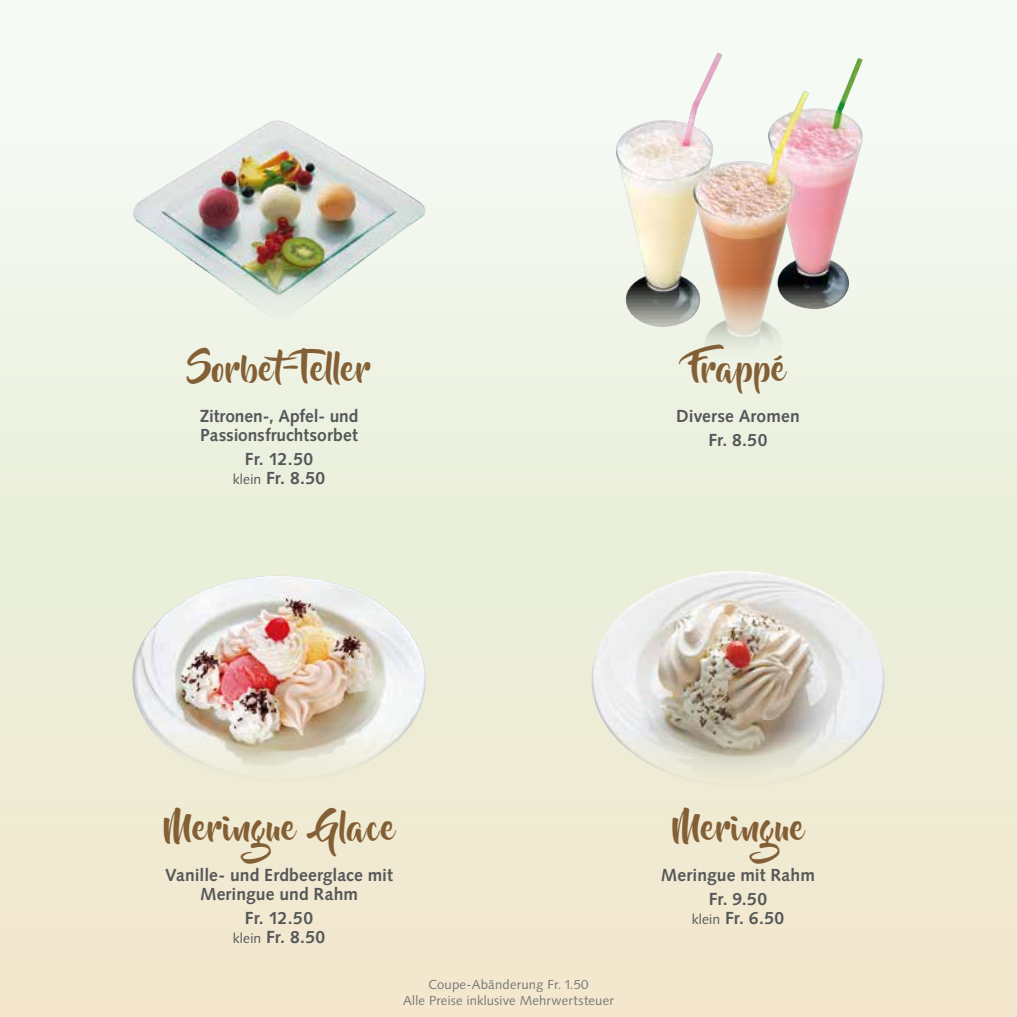
<style>
.page{position:relative;width:1017px;height:1017px;background:#fff}
.page>*{position:absolute;margin:0;border:0;box-sizing:border-box;transform-origin:0 0}
.t1{font:35px "Beyond The Mountains";letter-spacing:.01em;color:#835f36}
.t2{font:700 17.5px/19.2px "Syntax";letter-spacing:.005em;color:#555759;text-align:center}
.t3{font:13.12px/16.6px "Syntax";letter-spacing:.015em;color:#77797a;text-align:center}
.s1{font-weight:400;font-size:14px}
</style>
<div class="page">
<div style="left:0;top:0;width:1017px;height:1017px;background:linear-gradient(to bottom,#f2fbf7,#ede6c9)"></div>
<svg style="left:1016px;top:0;width:1px;height:1017px"></svg>
<img style="left:132px;top:120px;width:294px;height:201px">
<img style="left:616px;top:53px;width:247px;height:321px">
<img style="left:130px;top:576px;width:298px;height:210px">
<img style="left:591px;top:571px;width:294px;height:217px">
<h1 class="t1" style="left:187px;top:349px;width:185px">Sorbet-Teller</h1>
<p class="t2" style="left:200px;top:406px;width:160px;text-align:left">Zitronen-, Apfel- und<br>Passionsfruchtsorbet</p>
<p class="t2" style="left:233px;top:450px;width:94px">Fr. 12.50 <span class="s1">klein</span> Fr. 8.50</p>
<h1 class="t1" style="left:691px;top:349px;width:95px">Frappé</h1>
<p class="t2" style="left:676px;top:404px;width:125px;line-height:24.2px">Diverse Aromen<br>Fr. 8.50</p>
<h1 class="t1" style="left:164px;top:808px;width:232px">Meringue Glace</h1>
<p class="t2" style="left:165px;top:865px;width:229px">Vanille- und Erdbeerglace mit<br>Meringue und Rahm</p>
<p class="t2" style="left:233px;top:908px;width:94px">Fr. 12.50 <span class="s1">klein</span> Fr. 8.50</p>
<p class="t3" style="left:403px;top:976px;width:212px">Coupe-Abänderung Fr. 1.50<br>Alle Preise inklusive Mehrwertsteuer</p>
<h1 class="t1" style="left:672px;top:808px;width:132px">Meringue</h1>
<p class="t2" style="left:661px;top:862px;width:155px;line-height:24.2px">Meringue mit Rahm<br>Fr. 9.50</p>
<p class="t2" style="left:692px;top:908px;width:94px"><span class="s1">klein</span> Fr. 6.50</p>
</div>
